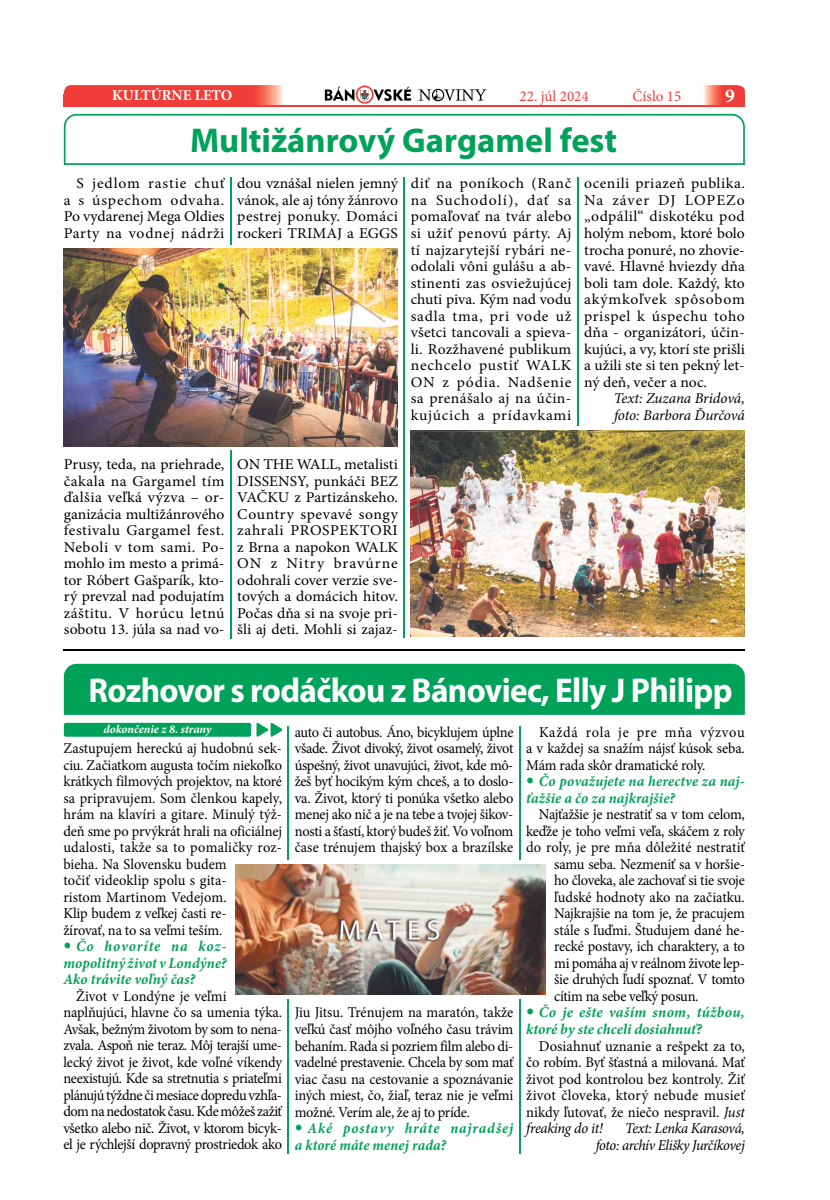
<style>
.page{position:relative;width:830px;height:1200px;background:#fff}
.page>*{position:absolute;margin:0;border:0;box-sizing:border-box;transform-origin:0 0}
.t1{font:700 34.5px "Myriad Pro";letter-spacing:-.02em;color:#fff;scale:.96 1}
.t2{font:700 34.5px "Myriad Pro";color:#00a158}
.t3{font:700 19.5px "Minion Pro";color:#fff}
.t4{font:15px/16.5px "Minion Pro";letter-spacing:-.01em;color:#000;text-align:justify;scale:.96 1}
.t5{font:15px/16.5px "Minion Pro";letter-spacing:-.01em;color:#000;text-align:justify;scale:1.04 1}
.t6{font:15px/16.5px "Minion Pro";letter-spacing:-.01em;color:#000;text-align:justify}
.t7{font:italic 700 15px/16.5px "Minion Pro";letter-spacing:.01em;color:#00a158}
.t8{font:italic 15px/16.5px "Minion Pro";letter-spacing:-.02em;color:#000;text-align:right;scale:.96 1}
.t9{font:italic 700 15px/16.5px "Minion Pro";letter-spacing:.05em;color:#00a158;scale:.96 1}
.t10{font:italic 15px/16.5px "Minion Pro";letter-spacing:-.02em;color:#000}
.t11{font:15px "Minion Pro";color:#f13d37}
.t12{font:700 15px "Minion Pro";color:#fff}
.t13{font:italic 700 12px "Minion Pro";letter-spacing:-.005em;color:#fff}
.s1{font-style:italic}
</style>
<div class="page">
<svg style="left:325px;top:85px;width:86px;height:19px"></svg>
<svg style="left:418px;top:89px;width:68px;height:12px"></svg>
<svg style="left:64px;top:85px;width:218px;height:20px;background:#f14841"></svg>
<svg style="left:704px;top:85px;width:40px;height:20px"></svg>
<hr style="left:74px;top:105px;width:658px;height:1px;background:#f13d37">
<div style="left:64px;top:94px;width:17px;height:12px;background:#f13d37"></div>
<div style="left:727px;top:94px;width:17px;height:12px;background:#f13d37"></div>
<hr style="left:64px;top:649px;width:680px;height:1px;background:#000">
<div style="left:64px;top:722px;width:187px;height:14px;background:#00a158;border-radius:2px"></div>
<svg style="left:256px;top:722px;width:26px;height:14px"></svg>
<div style="left:64px;top:663px;width:680px;height:51px;background:#00a158"></div>
<hr style="left:230px;top:450px;width:1px;height:188px;background:#00a158">
<hr style="left:230px;top:177px;width:1px;height:67px;background:#00a158">
<hr style="left:403px;top:177px;width:2px;height:461px;background:#00a158">
<hr style="left:576px;top:177px;width:2px;height:249px;background:#00a158">
<svg style="left:64px;top:114px;width:680px;height:51px"></svg>
<img style="left:64px;top:249px;width:334px;height:197px">
<img style="left:410px;top:430px;width:334px;height:206px">
<hr style="left:287px;top:725px;width:2px;height:134px;background:#00a158">
<hr style="left:287px;top:998px;width:2px;height:155px;background:#00a158">
<hr style="left:519px;top:725px;width:1px;height:134px;background:#00a158">
<hr style="left:519px;top:998px;width:1px;height:155px;background:#00a158">
<img style="left:235px;top:864px;width:310px;height:130px">
<p class="t12" style="left:112px;top:85px;width:121px">KULTÚRNE LETO</p>
<p class="t11" style="left:519px;top:86px;width:70px">22. júl 2024</p>
<p class="t11" style="left:632px;top:86px;width:50px">Číslo 15</p>
<h2 class="t3" style="left:724px;top:82px;width:11px">9</h2>
<h1 class="t2" style="left:190px;top:118px;width:428px">Multižánrový Gargamel fest</h1>
<p class="t5" style="left:64px;top:175px;width:156px;text-indent:13px">S jedlom rastie chuť a s úspechom odvaha.<br>Po vydarenej Mega Oldies Party na vodnej nádrži</p>
<p class="t5" style="left:237px;top:175px;width:156px">dou vznášal nielen jemný vánok, ale aj tóny žánrovo pestrej ponuky. Domáci rockeri TRIMAJ a EGGS</p>
<p class="t5" style="left:410px;top:175px;width:156px">diť na poníkoch (Ranč na Suchodolí), dať sa pomaľovať na tvár alebo si užiť penovú párty. Aj tí najzarytejší rybári ne&shy;odolali vôni gulášu a ab&shy;stinenti zas osviežujúcej chuti piva. Kým nad vodu sadla tma, pri vode už všetci tancovali a spieva&shy;li. Rozžhavené publikum nechcelo pustiť WALK ON z pódia. Nadšenie sa prenášalo aj na účin&shy;kujúcich a prídavkami</p>
<p class="t5" style="left:584px;top:175px;width:156px">ocenili priazeň publika.<br>Na záver DJ LOPEZo „odpálil“ diskotéku pod holým nebom, ktoré bolo trocha ponuré, no zhovie&shy;vavé. Hlavné hviezdy dňa boli tam dole. Každý, kto akýmkoľvek spôsobom prispel k úspechu toho dňa - organizátori, účin&shy;kujúci, a vy, ktorí ste prišli a užili ste si ten pekný let&shy;ný deň, večer a noc.</p>
<p class="t10" style="left:613px;top:390px;width:132px">Text: Zuzana Bridová, foto: Barbora Ďurčová</p>
<p class="t5" style="left:64px;top:456px;width:156px">Prusy, teda, na priehrade, čakala na Gargamel tím ďalšia veľká výzva – or&shy;ganizácia multižánrového festivalu Gargamel fest.<br>Neboli v tom sami. Po&shy;mohlo im mesto a primá&shy;tor Róbert Gašparík, kto&shy;rý prevzal nad podujatím záštitu. V horúcu letnú sobotu 13. júla sa nad vo-</p>
<p class="t5" style="left:237px;top:456px;width:156px">ON THE WALL, metalisti DISSENSY, punkáči BEZ VAČKU z Partizánskeho.<br>Country spevavé songy zahrali PROSPEKTORI z Brna a napokon WALK ON z Nitry bravúrne odohrali cover verzie sve&shy;tových a domácich hitov.<br>Počas dňa si na svoje pri&shy;šli aj deti. Mohli si zajaz-</p>
<h1 class="t1" style="left:89px;top:668px;width:672px">Rozhovor s rodáčkou z Bánoviec, Elly J Philipp</h1>
<p class="t13" style="left:103px;top:720px;width:109px">dokončenie z 8. strany</p>
<p class="t4" style="left:63px;top:740px;width:229px;text-align:left">Zastupujem hereckú aj hudobnú sek&shy;ciu. Začiatkom augusta točím niekoľko krátkych filmových projektov, na ktoré sa pripravujem. Som členkou kapely, hrám na klavíri a gitare. Minulý týž&shy;deň sme po prvýkrát hrali na oficiálnej udalosti, takže sa to pomaličky roz&shy;bieha. Na Slovensku budem<br>točiť videoklip spolu s gita-<br>ristom Martinom Vedejom.<br>Klip budem z veľkej časti re-<br>žírovať, na to sa veľmi teším.</p>
<p class="t7" style="left:63px;top:937px;width:165px;text-align:justify;text-indent:13px">Čo hovoríte na koz&shy;mopolitný život v Londýne?<br>Ako trávite voľný čas?</p>
<p class="t4" style="left:63px;top:987px;width:229px;text-align:left;text-indent:13px">Život v Londýne je veľmi naplňujúci, hlavne čo sa umenia týka.<br>Avšak, bežným životom by som to nena&shy;zvala. Aspoň nie teraz. Môj terajší ume&shy;lecký život je život, kde voľné víkendy neexistujú. Kde sa stretnutia s priateľmi plánujú týždne či mesiace dopredu vzhľa&shy;dom na nedostatok času. Kde môžeš zažiť všetko alebo nič. Život, v ktorom bicyk&shy;el je rýchlejší dopravný prostriedok ako</p>
<p class="t4" style="left:295px;top:723px;width:229px">auto či autobus. Áno, bicyklujem úplne všade. Život divoký, život osamelý, život úspešný, život unavujúci, život, kde mô&shy;žeš byť hocikým kým chceš, a to doslo&shy;va. Život, ktorý ti ponúka všetko alebo menej ako nič a je na tebe a tvojej šikov&shy;nosti a šťastí, ktorý budeš žiť. Vo voľnom čase trénujem thajský box a brazílske</p>
<p class="t4" style="left:295px;top:1004px;width:229px">Jiu Jitsu. Trénujem na maratón, takže veľkú časť môjho voľného času trávim behaním. Rada si pozriem film alebo di&shy;vadelné prestavenie. Chcela by som mať viac času na cestovanie a spoznávanie iných miest, čo, žiaľ, teraz nie je veľmi možné. Verím ale, že aj to príde.</p>
<p class="t9" style="left:295px;top:1119px;width:229px;text-indent:13px">Aké postavy hráte najradšej a ktoré máte menej rada?</p>
<p class="t4" style="left:526px;top:723px;width:229px;text-indent:13px">Každá rola je pre mňa výzvou a v každej sa snažím nájsť kúsok seba.<br>Mám rada skôr dramatické roly.</p>
<p class="t7" style="left:526px;top:772px;width:220px;text-indent:13px">Čo považujete na herectve za naj&shy;ťažšie a čo za najkrajšie?</p>
<p class="t4" style="left:538px;top:806px;width:216px">Najťažšie je nestratiť sa v tom celom,</p>
<p class="t4" style="left:526px;top:822px;width:229px">keďže je toho veľmi veľa, skáčem z roly</p>
<p class="t4" style="left:526px;top:839px;width:229px">do roly, je pre mňa dôležité nestratiť</p>
<p class="t4" style="left:554px;top:855px;width:200px">samu seba. Nezmeniť sa v horšie-</p>
<p class="t4" style="left:554px;top:872px;width:200px">ho človeka, ale zachovať si tie svoje</p>
<p class="t4" style="left:554px;top:888px;width:200px">ľudské hodnoty ako na začiatku.</p>
<p class="t4" style="left:554px;top:905px;width:200px">Najkrajšie na tom je, že pracujem</p>
<p class="t4" style="left:554px;top:921px;width:200px">stále s ľuďmi. Študujem dané he-</p>
<p class="t4" style="left:554px;top:938px;width:200px">recké postavy, ich charaktery, a to</p>
<p class="t4" style="left:554px;top:954px;width:200px">mi pomáha aj v reálnom živote lep-</p>
<p class="t4" style="left:554px;top:971px;width:200px">šie druhých ľudí spoznať. V tomto</p>
<p class="t4" style="left:554px;top:987px;width:152px">cítim na sebe veľký posun.</p>
<p class="t7" style="left:526px;top:1003px;width:220px;text-indent:13px">Čo je ešte vaším snom, túžbou, ktoré by ste chceli dosiahnuť?</p>
<p class="t6" style="left:526px;top:1037px;width:220px;text-indent:13px">Dosiahnuť uznanie a rešpekt za to, čo robím. Byť šťastná a milovaná. Mať život pod kontrolou bez kontroly. Žiť život človeka, ktorý nebude musieť nikdy ľutovať, že niečo nespravil. <span class="s1">Just freaking do it!</span></p>
<p class="t8" style="left:595px;top:1119px;width:157px">Text: Lenka Karasová,<br>foto: archív Elišky Jurčíkovej</p>
</div>
